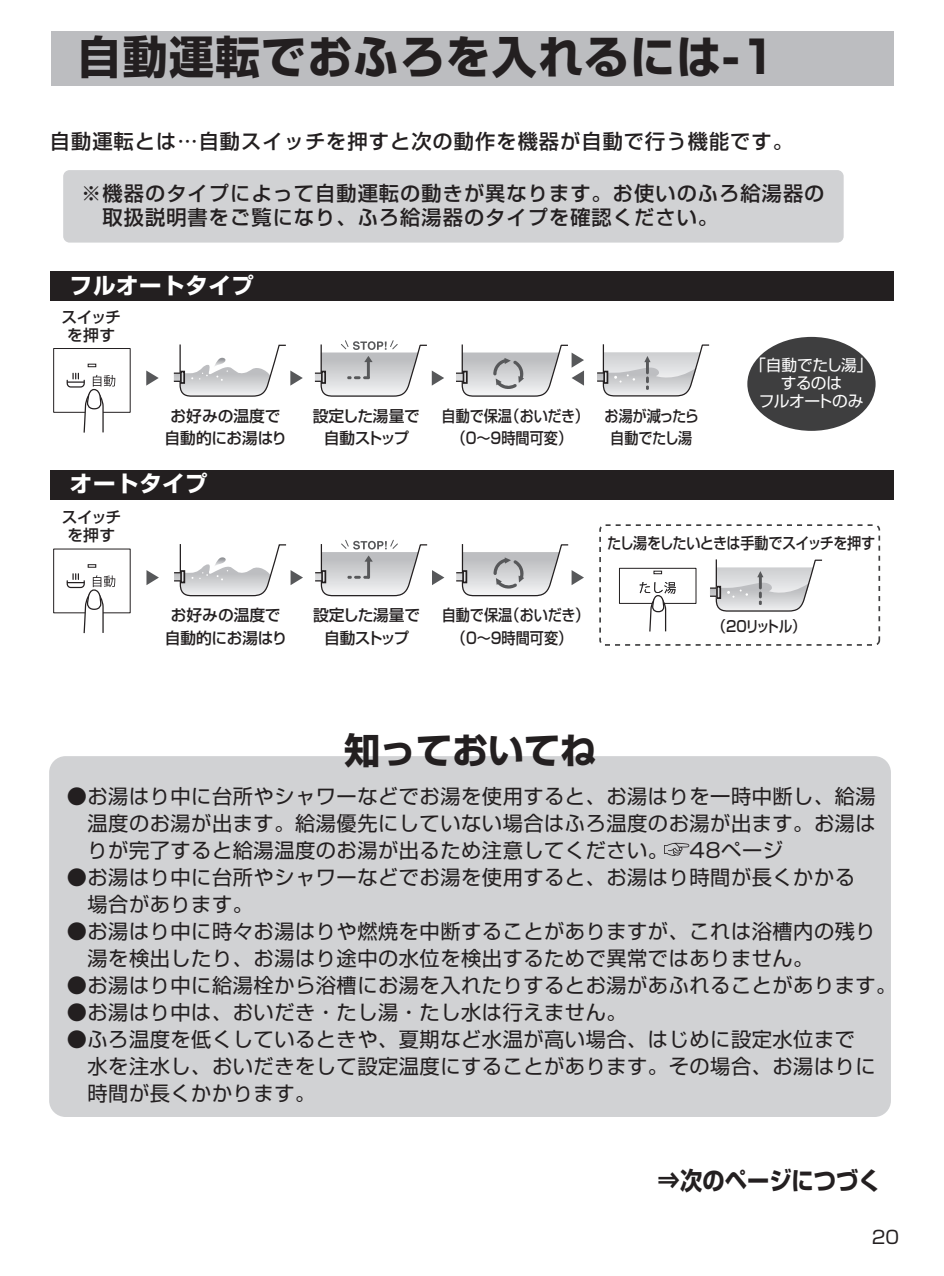
<style>
.page{position:relative;width:944px;height:1276px;background:#fff}
.page>*{position:absolute;margin:0;border:0;box-sizing:border-box;transform-origin:0 0}
.t1{font:700 45px "Shin Go Pro";letter-spacing:.025em;color:#231f20}
.t2{font:700 36px "Shin Go Pro";color:#231f20}
.t3{font:700 24.75px "Shin Go Pro";color:#231f20;scale:.9 1}
.t4{font:700 22.5px "Shin Go Pro";letter-spacing:.025em;color:#fff}
.t5{font:20.25px/27px "Shin Go Pro";letter-spacing:.025em;color:#231f20}
.t6{font:500 20.25px/24.3px "Shin Go Pro";letter-spacing:.05em;color:#231f20}
.t7{font:18px "Shin Go Pro";color:#231f20}
.t8{font:500 15.75px/22.5px "Shin Go Pro";letter-spacing:-.015em;color:#231f20;text-align:center}
.t9{font:500 15.75px/22.5px "Shin Go Pro";letter-spacing:-.015em;color:#231f20;text-align:center;scale:.9 1}
.t10{font:500 15.75px "Shin Go Pro";letter-spacing:-.045em;color:#231f20;scale:.9 1}
.t11{font:15.75px/18px "Shin Go Pro";letter-spacing:-.035em;color:#fff;text-align:center}
.t12{font:500 15.08px "Shin Go Pro";letter-spacing:-.095em;color:#231f20;scale:.9 1}
</style>
<div class="page">
<svg style="left:88px;top:364px;width:8px;height:3px"></svg>
<div style="left:53px;top:348px;width:77px;height:64px;border:1px solid #231f20"></div>
<svg style="left:88px;top:564px;width:8px;height:3px"></svg>
<svg style="left:654px;top:571px;width:8px;height:3px"></svg>
<div style="left:619px;top:568px;width:77px;height:35px;border:1px solid #231f20"></div>
<div style="left:51px;top:32px;width:842px;height:54px;background:#bcbdc0"></div>
<div style="left:747px;top:337px;width:129px;height:94px;background:#3e3e3f;border-radius:50%"></div>
<svg style="left:146px;top:570px;width:13px;height:15px"></svg>
<svg style="left:146px;top:370px;width:13px;height:16px"></svg>
<svg style="left:640px;top:582px;width:36px;height:50px"></svg>
<svg style="left:66px;top:574px;width:49px;height:60px"></svg>
<svg style="left:66px;top:373px;width:49px;height:60px"></svg>
<div style="left:599px;top:524px;width:281px;height:122px;border:2px dashed #3e3e3f;border-radius:5px"></div>
<svg style="left:174px;top:544px;width:129px;height:53px"></svg>
<div style="left:180px;top:570px;width:5px;height:13px;border:2px solid #231f20"></div>
<svg style="left:315px;top:539px;width:129px;height:58px"></svg>
<div style="left:321px;top:570px;width:5px;height:13px;border:2px solid #231f20"></div>
<svg style="left:456px;top:544px;width:128px;height:53px"></svg>
<div style="left:462px;top:570px;width:5px;height:13px;border:2px solid #231f20"></div>
<svg style="left:710px;top:559px;width:113px;height:53px"></svg>
<div style="left:716px;top:586px;width:5px;height:13px;border:2px solid #231f20"></div>
<svg style="left:174px;top:344px;width:129px;height:53px"></svg>
<div style="left:180px;top:371px;width:5px;height:13px;border:2px solid #231f20"></div>
<svg style="left:315px;top:340px;width:129px;height:57px"></svg>
<div style="left:321px;top:371px;width:5px;height:13px;border:2px solid #231f20"></div>
<svg style="left:456px;top:344px;width:128px;height:53px"></svg>
<div style="left:463px;top:371px;width:5px;height:13px;border:2px solid #231f20"></div>
<svg style="left:597px;top:344px;width:113px;height:53px"></svg>
<div style="left:603px;top:371px;width:5px;height:13px;border:2px solid #231f20"></div>
<div style="left:50px;top:470px;width:844px;height:30px;background:#231f20"></div>
<div style="left:50px;top:271px;width:844px;height:30px;background:#231f20"></div>
<div style="left:49px;top:756px;width:842px;height:361px;background:#d1d2d4;border-radius:16px"></div>
<svg style="left:664px;top:843px;width:25px;height:13px"></svg>
<div style="left:63px;top:170px;width:781px;height:73px;background:#d1d2d4;border-radius:6px"></div>
<h1 class="t1" style="left:77px;top:21px;width:702px">自動運転でおふろを入れるには-1</h1>
<p class="t6" style="left:50px;top:127px;width:745px">自動運転とは…自動スイッチを押すと次の動作を機器が自動で行う機能です。</p>
<p class="t6" style="left:81px;top:179px;width:745px">※機器のタイプによって自動運転の動きが異なります。お使いのふろ給湯器の　取扱説明書をご覧になり、ふろ給湯器のタイプを確認ください。</p>
<p class="t4" style="left:70px;top:267px;width:185px">フルオートタイプ</p>
<p class="t8" style="left:61px;top:306px;width:61px;line-height:18px">スイッチを押す</p>
<p class="t8" style="left:165px;top:403px;width:124px">お好みの温度で自動的にお湯はり</p>
<p class="t8" style="left:313px;top:403px;width:109px">設定した湯量で自動ストップ</p>
<p class="t9" style="left:442px;top:403px;width:165px">自動で保温（おいだき）（0～9時間可変）</p>
<p class="t4" style="left:70px;top:466px;width:139px">オートタイプ</p>
<p class="t8" style="left:62px;top:506px;width:61px;line-height:18px">スイッチを押す</p>
<p class="t8" style="left:165px;top:602px;width:124px">お好みの温度で自動的にお湯はり</p>
<p class="t8" style="left:313px;top:602px;width:109px">設定した湯量で自動ストップ</p>
<p class="t9" style="left:442px;top:602px;width:165px">自動で保温（おいだき）（0～9時間可変）</p>
<p class="t9" style="left:605px;top:403px;width:106px">お湯が減ったら自動でたし湯</p>
<p class="t11" style="left:750px;top:354px;width:124px">「自動でたし湯」するのは<br>フルオートのみ</p>
<p class="t10" style="left:607px;top:530px;width:299px">たし湯をしたいときは手動でスイッチを押す</p>
<p class="t12" style="left:713px;top:614px;width:105px">（20リットル）</p>
<h2 class="t2" style="left:344px;top:722px;width:254px">知っておいてね</h2>
<p class="t5" style="left:67px;top:781px;width:810px;text-align:justify">●お湯はり中に台所やシャワーなどでお湯を使用すると、お湯はりを一時中断し、給湯　温度のお湯が出ます。給湯優先にしていない場合はふろ温度のお湯が出ます。お湯は　りが完了すると給湯温度のお湯が出るため注意してください。　48ページ</p>
<p class="t5" style="left:67px;top:862px;width:790px">●お湯はり中に台所やシャワーなどでお湯を使用すると、お湯はり時間が長くかかる　場合があります。</p>
<p class="t5" style="left:67px;top:916px;width:810px">●お湯はり中に時々お湯はりや燃焼を中断することがありますが、これは浴槽内の残り　湯を検出したり、お湯はり途中の水位を検出するためで異常ではありません。</p>
<p class="t5" style="left:67px;top:970px;width:831px">●お湯はり中に給湯栓から浴槽にお湯を入れたりするとお湯があふれることがあります。</p>
<p class="t5" style="left:67px;top:997px;width:561px">●お湯はり中は、おいだき・たし湯・たし水は行えません。</p>
<p class="t5" style="left:67px;top:1024px;width:810px">●ふろ温度を低くしているときや、夏期など水温が高い場合、はじめに設定水位まで　水を注水し、おいだきをして設定温度にすることがあります。その場合、お湯はりに　時間が長くかかります。</p>
<p class="t3" style="left:658px;top:1160px;width:249px">⇒次のページにつづく</p>
<p class="t7" style="left:872px;top:1222px;width:29px">20</p>
</div>
